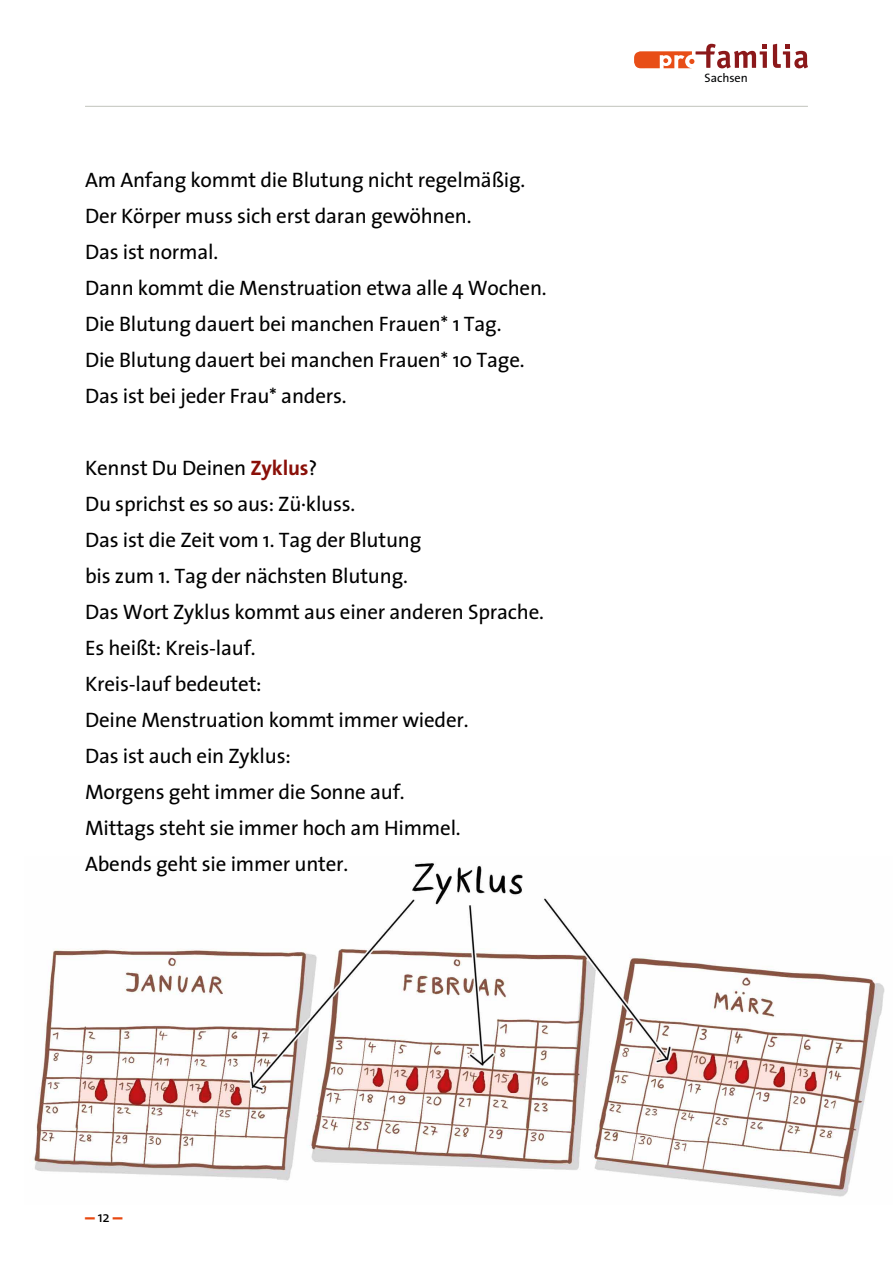
<style>
.page{position:relative;width:893px;height:1263px;background:#fff}
.page>*{position:absolute;margin:0;border:0;box-sizing:border-box;transform-origin:0 0}
.t1{font:21px/36px "The Sans 5";letter-spacing:-.01em;color:#000}
.t2{font:19.5px "The Sans 7 Bold Plain";color:#e84810}
.t3{font:12.3px "The Sans 5";color:#010203}
.s1{font-family:"The Sans 7 Bold Plain";color:#8a0f08}
.s2{font-family:"The Sans 5";font-size:15px;color:#000}
</style>
<div class="page">
<svg style="left:773px;top:44px;width:35px;height:24px"></svg>
<svg style="left:634px;top:44px;width:133px;height:24px"></svg>
<hr style="left:85px;top:106px;width:723px;height:1px;background:#c1c3bc">
<img style="left:34px;top:863px;width:851px;height:334px">
<p class="t1" style="left:85px;top:161px;width:463px">Am Anfang kommt die Blutung nicht regelmäßig.<br>Der Körper muss sich erst daran gewöhnen.<br>Das ist normal.<br>Dann kommt die Menstruation etwa alle 4 Wochen.<br>Die Blutung dauert bei manchen Frauen* 1 Tag.<br>Die Blutung dauert bei manchen Frauen* 10 Tage.<br>Das ist bei jeder Frau* anders.</p>
<p class="t1" style="left:85px;top:449px;width:460px">Kennst Du Deinen <span class="s1">Zyklus</span>?<br>Du sprichst es so aus: Zü·kluss.<br>Das ist die Zeit vom 1. Tag der Blutung<br>bis zum 1. Tag der nächsten Blutung.<br>Das Wort Zyklus kommt aus einer anderen Sprache.<br>Es heißt: Kreis-lauf.<br>Kreis-lauf bedeutet:<br>Deine Menstruation kommt immer wieder.<br>Das ist auch ein Zyklus:<br>Morgens geht immer die Sonne auf.<br>Mittags steht sie immer hoch am Himmel.<br>Abends geht sie immer unter.</p>
<p class="t2" style="left:85px;top:1201px;width:39px">– <span class="s2">12</span> –</p>
<p class="t3" style="left:704px;top:68px;width:45px">Sachsen</p>
</div>
